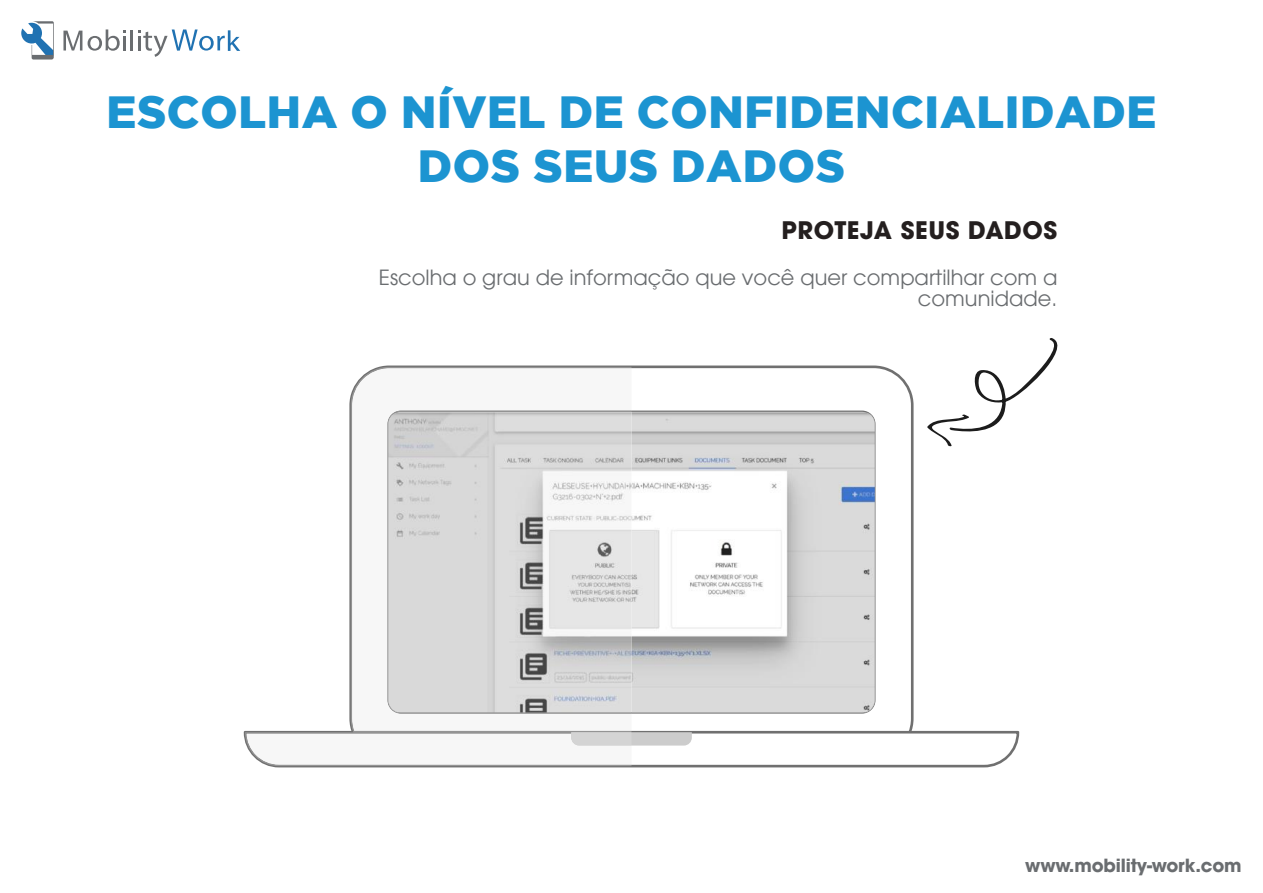
<style>
.page{position:relative;width:1263px;height:893px;background:#fff}
.page>*{position:absolute;margin:0;border:0;box-sizing:border-box;transform-origin:0 0}
.t1{font:900 45px/54px "Gotham";letter-spacing:.015em;color:#1c94d1;text-align:center}
.t2{font:700 24px "Avant Garde LT";letter-spacing:.025em;color:#241f1f}
.t3{font:21px/21px "Avant Garde LT";color:#6a6d70;text-align:right}
.t4{font:700 18px "Avant Garde LT";letter-spacing:-.01em;color:#6a6d70}
</style>
<div class="page">
<svg style="left:21px;top:21px;width:33px;height:39px"></svg>
<svg style="left:88px;top:29px;width:38px;height:22px"></svg>
<hr style="left:130px;top:30px;width:3px;height:20px;background:#6a6d70">
<svg style="left:63px;top:31px;width:19px;height:20px"></svg>
<svg style="left:138px;top:30px;width:102px;height:27px"></svg>
<svg style="left:349px;top:365px;width:564px;height:366px"></svg>
<img style="left:631px;top:412px;width:244px;height:300px">
<svg style="left:351px;top:367px;width:280px;height:364px"></svg>
<svg style="left:244px;top:731px;width:775px;height:36px"></svg>
<img style="left:388px;top:412px;width:243px;height:300px">
<svg style="left:927px;top:338px;width:131px;height:109px"></svg>
<h1 class="t1" style="left:106px;top:84px;width:1052px">ESCOLHA O NÍVEL DE CONFIDENCIALIDADE<br>DOS SEUS DADOS</h1>
<p class="t2" style="left:781px;top:215px;width:277px">PROTEJA SEUS DADOS</p>
<p class="t3" style="left:379px;top:267px;width:680px">Escolha o grau de informação que você quer compartilhar com a comunidade.</p>
<p class="t4" style="left:1025px;top:853px;width:218px">www.mobility-work.com</p>
</div>
